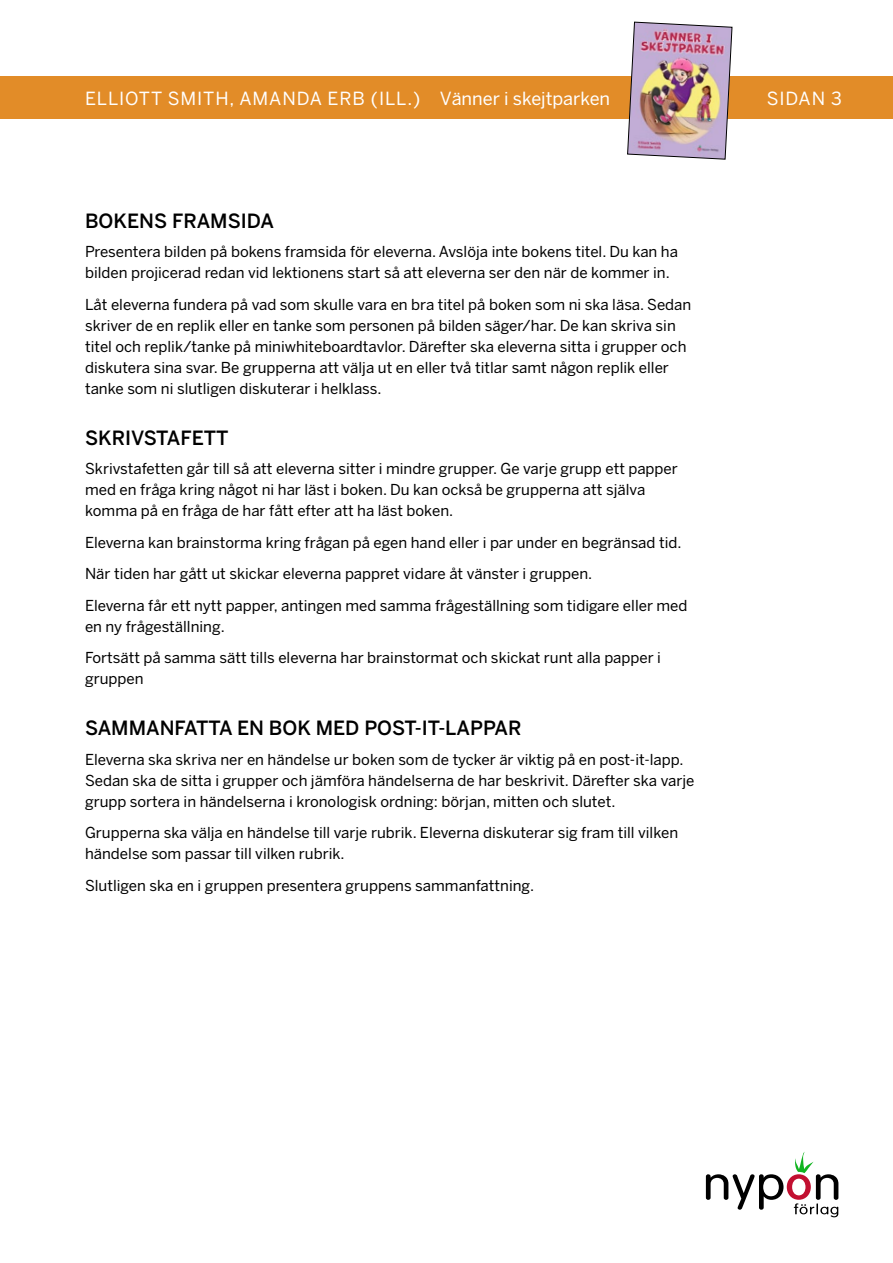
<style>
.page{position:relative;width:893px;height:1263px;background:#fff}
.page>*{position:absolute;margin:0;border:0;box-sizing:border-box;transform-origin:0 0}
.t1{font:500 19.5px "Benton Sans";color:#000}
.t2{font:18px "Benton Sans";letter-spacing:.03em;color:#fff}
.t3{font:18px "Benton Sans";letter-spacing:.05em;color:#fff}
.t4{font:15px/21px "Benton Sans";color:#000}
</style>
<div class="page">
<svg style="left:706px;top:1152px;width:132px;height:65px"></svg>
<div style="left:0;top:77px;width:893px;height:42px;background:#e28c28"></div>
<img style="left:627px;top:21px;width:106px;height:139px">
<p class="t2" style="left:85px;top:88px;width:527px">ELLIOTT SMITH, AMANDA ERB (ILL.) Vänner i skejtparken</p>
<p class="t3" style="left:767px;top:88px;width:77px">SIDAN 3</p>
<h1 class="t1" style="left:85px;top:210px;width:190px">BOKENS FRAMSIDA</h1>
<p class="t4" style="left:85px;top:242px;width:595px">Presentera bilden på bokens framsida för eleverna. Avslöja inte bokens titel. Du kan ha bilden projicerad redan vid lektionens start så att eleverna ser den när de kommer in.</p>
<p class="t4" style="left:85px;top:294px;width:608px">Låt eleverna fundera på vad som skulle vara en bra titel på boken som ni ska läsa. Sedan skriver de en replik eller en tanke som personen på bilden säger/har. De kan skriva sin titel och replik/tanke på miniwhiteboardtavlor. Därefter ska eleverna sitta i grupper och diskutera sina svar. Be grupperna att välja ut en eller två titlar samt någon replik eller tanke som ni slutligen diskuterar i helklass.</p>
<h1 class="t1" style="left:85px;top:426px;width:145px">SKRIVSTAFETT</h1>
<p class="t4" style="left:85px;top:459px;width:594px">Skrivstafetten går till så att eleverna sitter i mindre grupper. Ge varje grupp ett papper med en fråga kring något ni har läst i boken. Du kan också be grupperna att själva komma på en fråga de har fått efter att ha läst boken.</p>
<p class="t4" style="left:85px;top:527px;width:604px;line-height:31.5px">Eleverna kan brainstorma kring frågan på egen hand eller i par under en begränsad tid.<br>När tiden har gått ut skickar eleverna pappret vidare åt vänster i gruppen.<br>Eleverna får ett nytt papper, antingen med samma frågeställning som tidigare eller med</p>
<p class="t4" style="left:85px;top:611px;width:577px;line-height:31.5px">en ny frågeställning.<br>Fortsätt på samma sätt tills eleverna har brainstormat och skickat runt alla papper i</p>
<p class="t4" style="left:85px;top:669px;width:60px">gruppen</p>
<h1 class="t1" style="left:85px;top:717px;width:438px">SAMMANFATTA EN BOK MED POST-IT-LAPPAR</h1>
<p class="t4" style="left:85px;top:749px;width:611px">Eleverna ska skriva ner en händelse ur boken som de tycker är viktig på en post-it-lapp.<br>Sedan ska de sitta i grupper och jämföra händelserna de har beskrivit. Därefter ska varje grupp sortera in händelserna i kronologisk ordning: början, mitten och slutet.</p>
<p class="t4" style="left:85px;top:822px;width:595px">Grupperna ska välja en händelse till varje rubrik. Eleverna diskuterar sig fram till vilken händelse som passar till vilken rubrik.</p>
<p class="t4" style="left:85px;top:875px;width:451px">Slutligen ska en i gruppen presentera gruppens sammanfattning.</p>
</div>
